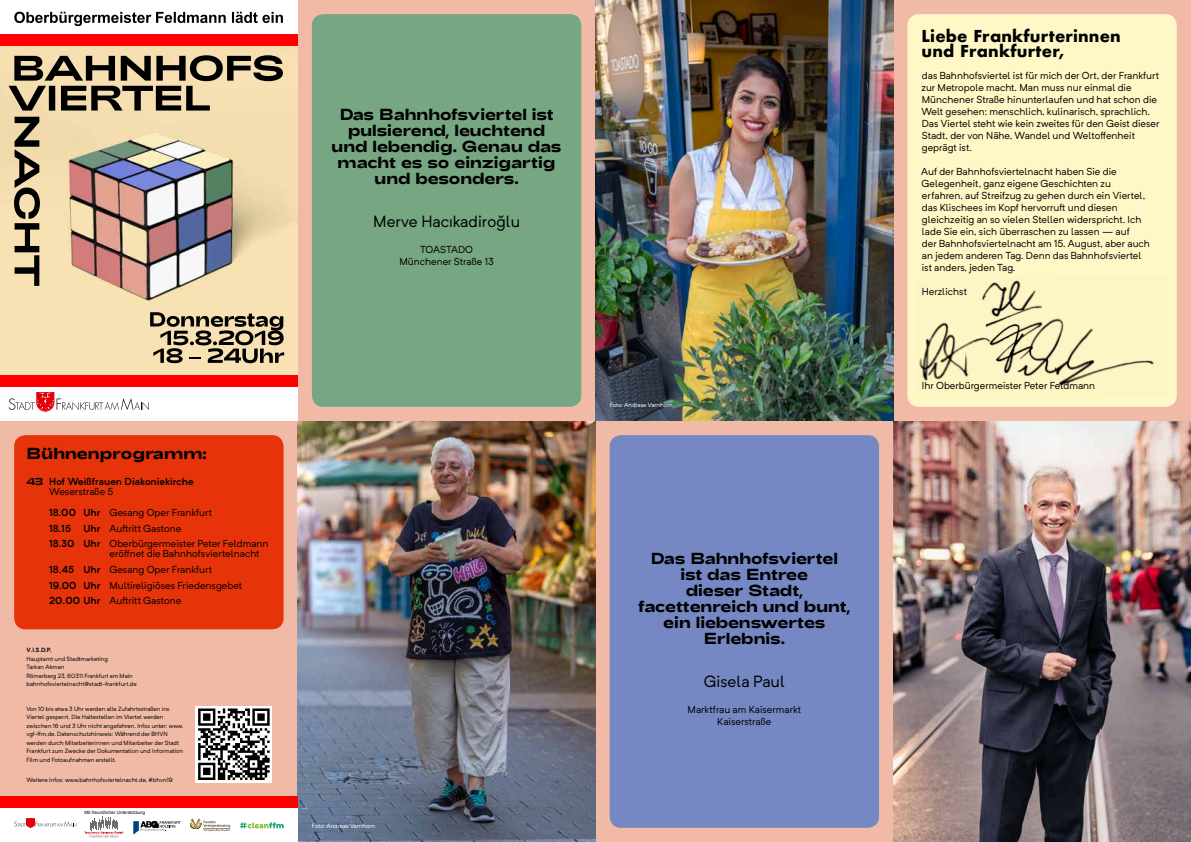
<style>
.page{position:relative;width:1191px;height:842px;background:#fff}
.page>*{position:absolute;margin:0;border:0;box-sizing:border-box;transform-origin:0 0}
.t1{font:700 16px/16px "Adieu";letter-spacing:-.005em;color:#000;text-align:center}
.t2{font:700 16px/15px "Futura";letter-spacing:.01em;color:#000}
.t3{font:16px "Neutrif Pro";letter-spacing:.005em;color:#000}
.t4{font:10px/12px "Neutrif Pro";letter-spacing:.005em;color:#000}
.t5{font:600 10px/10px "Neutrif Pro";letter-spacing:.005em;color:#000}
.t6{font:6px/8.5px "Neutrif Pro";letter-spacing:.005em;color:#000}
.t7{font:6px "Neutrif Pro";letter-spacing:.005em;color:#fff}
.t8{font:700 6px "Neutrif Pro";color:#000}
.t9{font:4.5px "Arial";letter-spacing:.005em;color:#000}
.s1{font-family:"Adieu";font-weight:700}
.s2{font-weight:400}
.s3{font-weight:600}
</style>
<div class="page">
<img style="left:0;top:45px;width:298px;height:331px">
<svg style="left:150px;top:312px;width:134px;height:51px;background:#9c8e70"></svg>
<svg style="left:9px;top:55px;width:274px;height:56px;background:#998b6e"></svg>
<svg style="left:14px;top:117px;width:26px;height:169px;background:#887c61"></svg>
<svg style="left:9px;top:392px;width:140px;height:19px"></svg>
<div style="left:0;top:376px;width:298px;height:11px;background:#f00"></div>
<div style="left:0;top:34px;width:298px;height:11px;background:#f00"></div>
<svg style="left:14px;top:12px;width:269px;height:14px"></svg>
<div style="left:0;top:421px;width:298px;height:421px;background:#f0baa7"></div>
<div style="left:298px;top:0;width:297px;height:421px;background:#f0baa7"></div>
<div style="left:893px;top:0;width:298px;height:421px;background:#f0baa7"></div>
<div style="left:312px;top:14px;width:269px;height:393px;background:#77a683;border-radius:11px"></div>
<div style="left:595px;top:421px;width:298px;height:421px;background:#f0baa7"></div>
<div style="left:609px;top:435px;width:270px;height:393px;background:#7588c4;border-radius:11px"></div>
<div style="left:907px;top:14px;width:269px;height:393px;background:#fff7c5;border-radius:11px"></div>
<div style="left:14px;top:435px;width:269px;height:194px;background:#e63309;border-radius:11px"></div>
<img style="left:893px;top:421px;width:298px;height:421px">
<img style="left:595px;top:0;width:298px;height:421px">
<img style="left:298px;top:421px;width:297px;height:421px">
<div style="left:0;top:802px;width:298px;height:40px;background:#fff"></div>
<div style="left:0;top:797px;width:298px;height:11px;background:#f00"></div>
<div style="left:196px;top:706px;width:76px;height:76px;background:#fff"></div>
<svg style="left:198px;top:708px;width:72px;height:72px"></svg>
<img style="left:919px;top:280px;width:235px;height:106px">
<svg style="left:133px;top:821px;width:48px;height:13px"></svg>
<svg style="left:240px;top:822px;width:43px;height:6px"></svg>
<svg style="left:190px;top:818px;width:41px;height:14px"></svg>
<svg style="left:14px;top:819px;width:63px;height:8px"></svg>
<svg style="left:84px;top:816px;width:39px;height:21px"></svg>
<h1 class="t1" style="left:331px;top:106px;width:231px">Das Bahnhofsviertel ist pulsierend, leuchtend und lebendig. Genau das macht es so einzigartig und besonders.</h1>
<h1 class="t3" style="left:373px;top:211px;width:148px">Merve Hacıkadiroğlu</h1>
<p class="t4" style="left:399px;top:244px;width:96px;text-align:center">TOASTADO<br>Münchener Straße 13</p>
<h1 class="t1" style="left:26px;top:446px;width:182px">Bühnenprogramm:</h1>
<p class="t5" style="left:49px;top:476px;width:146px;text-indent:-23px"><span class="s1">43</span> Hof Weißfrauen Diakoniekirche<br><span class="s2">Weserstraße 5</span></p>
<p class="t4" style="left:49px;top:504px;width:221px;line-height:15.7px"><span class="s3">18.00 Uhr</span> Gesang Oper Frankfurt<br><span class="s3">18.15 Uhr</span> Auftritt Gastone<br><span class="s3">18.30 Uhr</span> Oberbürgermeister Peter Feldmann</p>
<p class="t4" style="left:49px;top:546px;width:212px;line-height:15.7px;text-indent:60px">eröffnet die Bahnhofsviertelnacht <span class="s3">18.45 Uhr</span> Gesang Oper Frankfurt<br><span class="s3">19.00 Uhr</span> Multireligiöses Friedensgebet <span class="s3">20.00 Uhr</span> Auftritt Gastone</p>
<p class="t8" style="left:26px;top:646px;width:27px">V.I.S.D.P.</p>
<p class="t6" style="left:26px;top:654px;width:112px">Hauptamt und Stadtmarketing<br>Tarkan Akman<br>Römerberg 23, 60311 Frankfurt am Main bahnhofsviertelnacht@stadt-frankfurt.de</p>
<p class="t6" style="left:26px;top:704px;width:158px">Von 10 bis etwa 3 Uhr werden alle Zufahrtsstraßen ins Viertel gesperrt. Die Haltestellen im Viertel werden zwischen 16 und 3 Uhr nicht angefahren. Infos unter: www. vgf-ffm.de. Datenschutzhinweis: Während der BHVN werden durch Mitarbeiterinnen und Mitarbeiter der Stadt Frankfurt zum Zwecke der Dokumentation und Information Film und Fotoaufnahmen erstellt.</p>
<p class="t6" style="left:26px;top:776px;width:148px">Weitere Infos: www.bahnhofsviertelnacht.de, #bhvn19</p>
<p class="t9" style="left:84px;top:809px;width:62px">Mit freundlicher Unterstützung</p>
<p class="t7" style="left:312px;top:822px;width:65px">Foto: Andreas Varnhorn</p>
<p class="t7" style="left:609px;top:401px;width:65px">Foto: Andreas Varnhorn</p>
<h1 class="t1" style="left:638px;top:550px;width:214px">Das Bahnhofsviertel ist das Entree<br>dieser Stadt, facettenreich und bunt, ein liebenswertes<br>Erlebnis.</h1>
<h1 class="t3" style="left:704px;top:671px;width:82px">Gisela Paul</h1>
<p class="t4" style="left:687px;top:704px;width:115px;text-align:center">Marktfrau am Kaisermarkt<br>Kaiserstraße</p>
<h1 class="t2" style="left:921px;top:28px;width:201px">Liebe Frankfurterinnen und Frankfurter,</h1>
<p class="t4" style="left:921px;top:69px;width:240px">das Bahnhofsviertel ist für mich der Ort, der Frankfurt zur Metropole macht. Man muss nur einmal die Münchener Straße hinunterlaufen und hat schon die Welt gesehen: menschlich, kulinarisch, sprachlich.<br>Das Viertel steht wie kein zweites für den Geist dieser Stadt, der von Nähe, Wandel und Weltoffenheit geprägt ist.</p>
<p class="t4" style="left:921px;top:165px;width:230px">Auf der Bahnhofsviertelnacht haben Sie die Gelegenheit, ganz eigene Geschichten zu erfahren, auf Streifzug zu gehen durch ein Viertel, das Klischees im Kopf hervorruft und diesen gleichzeitig an so vielen Stellen widerspricht. Ich lade Sie ein, sich überraschen zu lassen — auf<br>der Bahnhofsviertelnacht am 15. August, aber auch an jedem anderen Tag. Denn das Bahnhofsviertel ist anders, jeden Tag.</p>
<p class="t4" style="left:921px;top:285px;width:47px">Herzlichst</p>
<p class="t4" style="left:922px;top:379px;width:175px">Ihr Oberbürgermeister Peter Feldmann</p>
</div>
